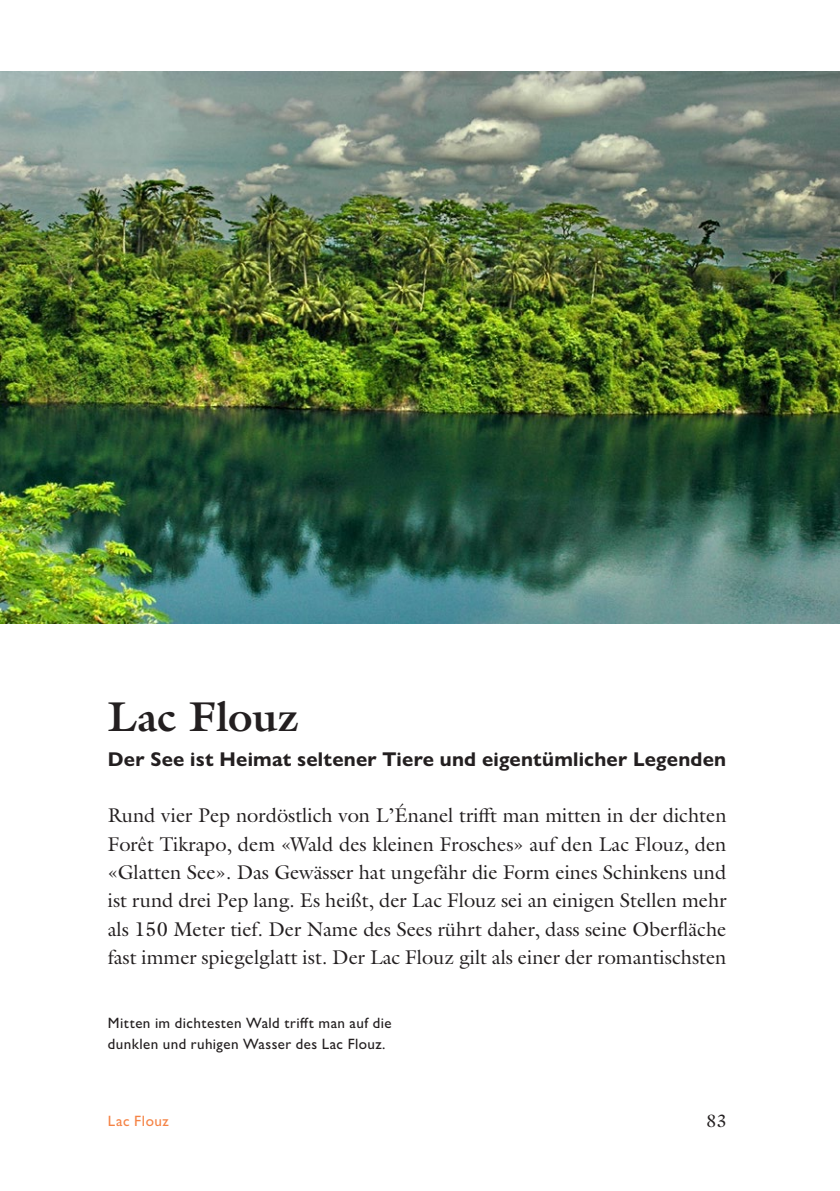
<style>
.page{position:relative;width:840px;height:1191px;background:#fff}
.page>*{position:absolute;margin:0;border:0;box-sizing:border-box;transform-origin:0 0}
.Titel{font:700 42px "Galliard Pro";letter-spacing:.005em;color:#231f20}
.Lauftext_stumpf{font:20px/28.4px "Galliard Pro";color:#231f20;text-align:justify}
.Unterzeile{font:700 20px "Gill Sans Nova";letter-spacing:.01em;color:#231f20}
.t1{font:18px "Galliard Pro";color:#231f20}
.Bildlegende{font:500 15px/21.2px "Gill Sans Nova";letter-spacing:.025em;color:#231f20}
.t2{font:500 15px "Gill Sans Nova";letter-spacing:.035em;color:#f58345}
</style>
<div class="page">
<img style="left:0;top:71px;width:839px;height:553px">
<p class="Titel" style="left:108px;top:689px;width:192px">Lac Flouz</p>
<p class="Unterzeile" style="left:108px;top:746px;width:619px">Der See ist Heimat seltener Tiere und eigentümlicher Legenden</p>
<p class="Lauftext_stumpf" style="left:108px;top:801px;width:620px">Rund vier Pep nordöstlich von L’Énanel trifft man mitten in der dichten Forêt Tikrapo, dem «Wald des kleinen Frosches» auf den Lac Flouz, den «Glatten See». Das Gewässer hat ungefähr die Form eines Schinkens und ist rund drei Pep lang. Es heißt, der Lac Flouz sei an einigen Stellen mehr als 150 Meter tief. Der Name des Sees rührt daher, dass seine Oberfläche fast immer spiegelglatt ist. Der Lac Flouz gilt als einer der romantischsten</p>
<p class="Bildlegende" style="left:108px;top:1012px;width:285px">Mitten im dichtesten Wald trifft man auf die dunklen und ruhigen Wasser des Lac Flouz.</p>
<p class="t2" style="left:108px;top:1111px;width:62px">Lac Flouz</p>
<p class="t1" style="left:706px;top:1108px;width:22px">83</p>
</div>
